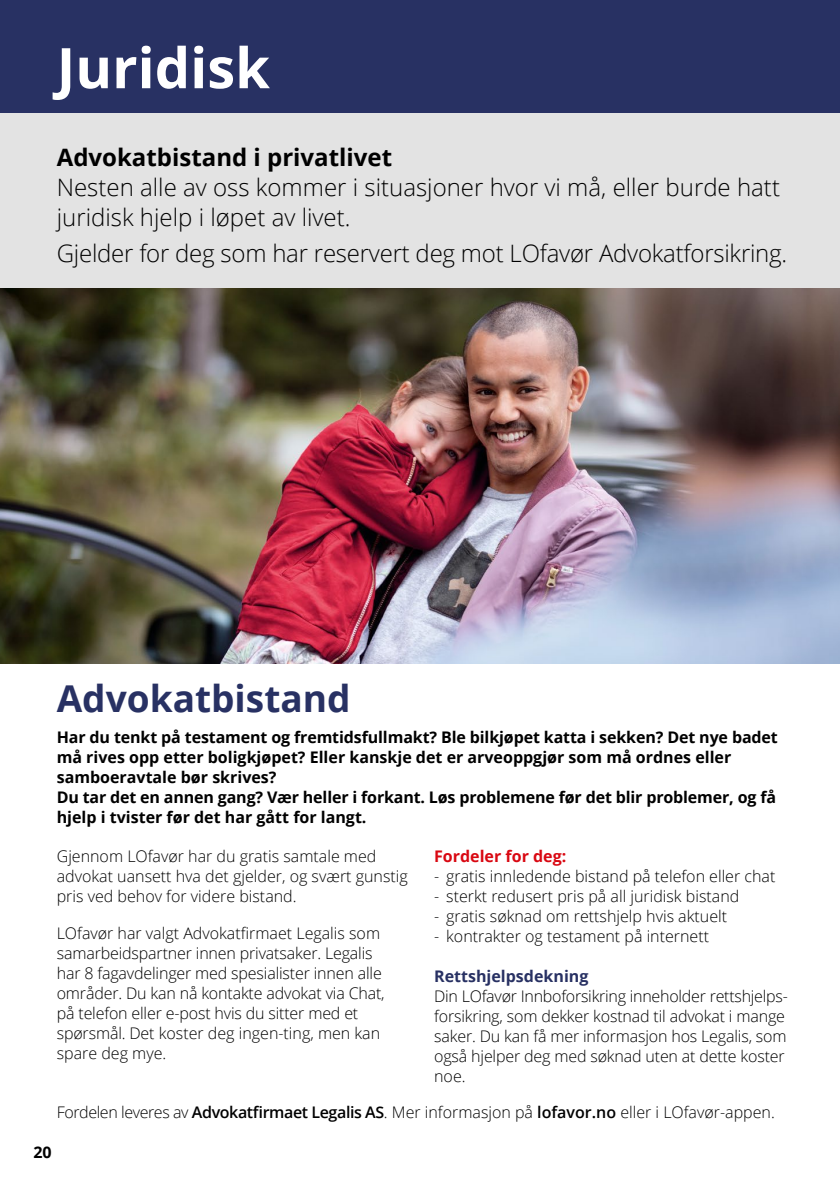
<style>
.page{position:relative;width:840px;height:1191px;background:#fff}
.page>*{position:absolute;margin:0;border:0;box-sizing:border-box;transform-origin:0 0}
.t1{font:700 56px "Open Sans";color:#fff}
.t2{font:700 37px "Open Sans";color:#283163}
.t3{font:300 24px/30px "Open Sans";color:#000}
.t4{font:700 24px "Open Sans";color:#000}
.t5{font:300 16px/20px "Open Sans";color:#000}
.t6{font:700 16px/20px "Open Sans";letter-spacing:-.01em;color:#000}
.t7{font:700 16px "Open Sans";color:#283163}
.t8{font:700 16px "Open Sans";color:#d90812}
.s1{font-weight:600}
</style>
<div class="page">
<div style="left:0;top:0;width:839px;height:113px;background:#283163"></div>
<div style="left:0;top:113px;width:839px;height:256px;background:#e3e3e3"></div>
<img style="left:0;top:288px;width:839px;height:375px">
<h1 class="t1" style="left:57px;top:28px;width:214px">Juridisk</h1>
<h3 class="t4" style="left:57px;top:140px;width:337px">Advokatbistand i privatlivet</h3>
<h3 class="t3" style="left:57px;top:171px;width:724px">Nesten alle av oss kommer i situasjoner hvor vi må, eller burde hatt juridisk hjelp i løpet av livet.</h3>
<h3 class="t3" style="left:57px;top:237px;width:731px">Gjelder for deg som har reservert deg mot LOfavør Advokatforsikring.</h3>
<h2 class="t2" style="left:57px;top:672px;width:295px">Advokatbistand</h2>
<p class="t6" style="left:57px;top:726px;width:722px">Har du tenkt på testament og fremtidsfullmakt? Ble bilkjøpet katta i sekken? Det nye badet må rives opp etter boligkjøpet? Eller kanskje det er arveoppgjør som må ordnes eller samboeravtale bør skrives?<br>Du tar det en annen gang? Vær heller i forkant. Løs problemene før det blir problemer, og få hjelp i tvister før det har gått for langt.</p>
<p class="t5" style="left:57px;top:845px;width:352px">Gjennom LOfavør har du gratis samtale med advokat uansett hva det gjelder, og svært gunstig pris ved behov for videre bistand.</p>
<p class="t5" style="left:57px;top:923px;width:329px">LOfavør har valgt Advokatfirmaet Legalis som samarbeidspartner innen privatsaker. Legalis har 8 fagavdelinger med spesialister innen alle områder. Du kan nå kontakte advokat via Chat, på telefon eller e-post hvis du sitter med et spørsmål. Det koster deg ingen-ting, men kan spare deg mye.</p>
<p class="t8" style="left:434px;top:844px;width:133px">Fordeler for deg:</p>
<p class="t5" style="left:434px;top:865px;width:342px">- gratis innledende bistand på telefon eller chat</p>
<p class="t5" style="left:434px;top:885px;width:306px">- sterkt redusert pris på all juridisk bistand</p>
<p class="t5" style="left:434px;top:905px;width:294px">- gratis søknad om rettshjelp hvis aktuelt</p>
<p class="t5" style="left:434px;top:925px;width:276px">- kontrakter og testament på internett</p>
<p class="t7" style="left:434px;top:964px;width:156px">Rettshjelpsdekning</p>
<p class="t5" style="left:434px;top:985px;width:355px">Din LOfavør Innboforsikring inneholder rettshjelps&shy;forsikring, som dekker kostnad til advokat i mange saker. Du kan få mer informasjon hos Legalis, som også hjelper deg med søknad uten at dette koster noe.</p>
<p class="t5" style="left:57px;top:1101px;width:719px">Fordelen leveres av <span class="s1">Advokatfirmaet Legalis AS</span>. Mer informasjon på <span class="s1">lofavor.no</span> eller i LOfavør-appen.</p>
<p class="t6" style="left:33px;top:1141px;width:20px">20</p>
</div>
